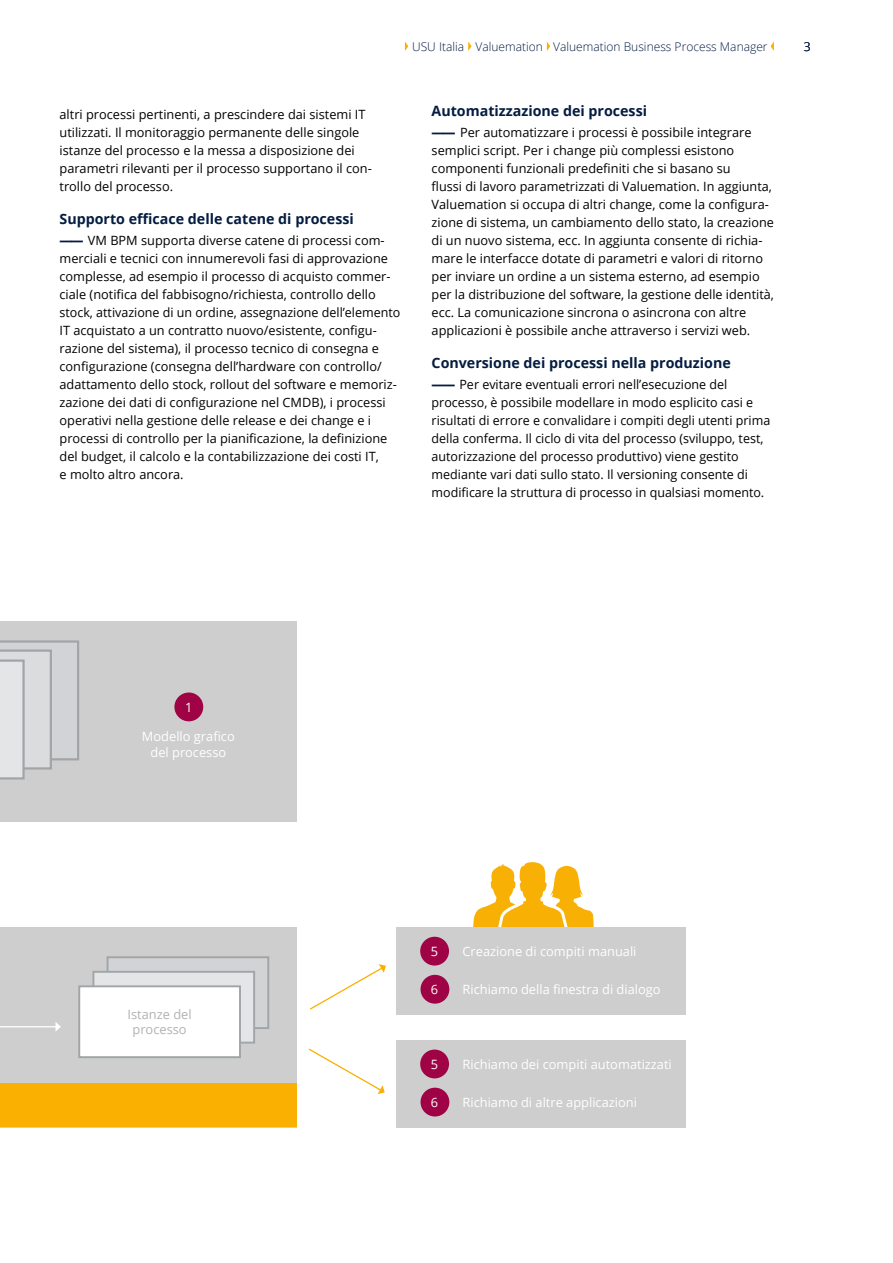
<style>
.page{position:relative;width:893px;height:1263px;background:#fff}
.page>*{position:absolute;margin:0;border:0;box-sizing:border-box;transform-origin:0 0}
.H3_Zwischenüberschri{font:700 14.25px "Open Sans";color:#041c40}
.t1{font:12.9px/15.5px "Open Sans";color:#fff;text-align:center}
.t2{font:12.9px/15.5px "Open Sans";color:#b3b2b2;text-align:center}
.t3{font:12.75px/18px "Open Sans";color:#000}
.t4{font:300 12px "Open Sans";color:#041c40}
.s1{font-weight:800;color:#041c40}
</style>
<div class="page">
<svg style="left:405px;top:42px;width:3px;height:9px"></svg>
<svg style="left:468px;top:42px;width:4px;height:9px"></svg>
<svg style="left:547px;top:42px;width:3px;height:9px"></svg>
<svg style="left:771px;top:42px;width:3px;height:9px"></svg>
<svg style="left:473px;top:862px;width:121px;height:65px"></svg>
<div style="left:0;top:927px;width:297px;height:200px;background:#cecece"></div>
<div style="left:0;top:622px;width:297px;height:200px;background:#cecece"></div>
<div style="left:397px;top:927px;width:289px;height:87px;background:#cecece"></div>
<div style="left:397px;top:1040px;width:289px;height:87px;background:#cecece"></div>
<svg style="left:78px;top:956px;width:192px;height:102px"></svg>
<svg style="left:0;top:640px;width:79px;height:140px"></svg>
<div style="left:0;top:1083px;width:297px;height:44px;background:#f9b000"></div>
<div style="left:174px;top:692px;width:29px;height:29px;background:#9f0245;border-radius:50%"></div>
<div style="left:420px;top:937px;width:29px;height:28px;background:#9f0245;border-radius:50%"></div>
<div style="left:420px;top:1049px;width:29px;height:29px;background:#9f0245;border-radius:50%"></div>
<div style="left:420px;top:975px;width:29px;height:29px;background:#9f0245;border-radius:50%"></div>
<div style="left:420px;top:1088px;width:29px;height:28px;background:#9f0245;border-radius:50%"></div>
<hr style="left:0;top:1026px;width:56px;height:1px;background:#fff">
<svg style="left:56px;top:1022px;width:5px;height:9px"></svg>
<svg style="left:310px;top:964px;width:76px;height:46px"></svg>
<svg style="left:308px;top:1048px;width:77px;height:46px"></svg>
<p class="t4" style="left:412px;top:38px;width:357px">USU Italia Valuemation Valuemation Business Process Manager</p>
<p class="t4" style="left:804px;top:38px;width:8px">3</p>
<p class="t3" style="left:60px;top:105px;width:314px">altri processi pertinenti, a prescindere dai sistemi IT utilizzati. Il monitoraggio permanente delle singole istanze del processo e la messa a disposizione dei parametri rilevanti per il processo supportano il con&shy;trollo del processo.</p>
<p class="H3_Zwischenüberschri" style="left:60px;top:209px;width:296px">Supporto efficace delle catene di processi</p>
<p class="t3" style="left:60px;top:231px;width:342px"><span class="s1">――—</span>VM BPM supporta diverse catene di processi com&shy;merciali e tecnici con innumerevoli fasi di approvazione complesse, ad esempio il processo di acquisto commer&shy;ciale (notifica del fabbisogno/richiesta, controllo dello stock, attivazione di un ordine, assegnazione dell’elemento IT acquistato a un contratto nuovo/esistente, configu&shy;razione del sistema), il processo tecnico di consegna e configurazione (consegna dell’hardware con controllo/ adattamento dello stock, rollout del software e memoriz&shy;zazione dei dati di configurazione nel CMDB), i processi operativi nella gestione delle release e dei change e i processi di controllo per la pianificazione, la definizione del budget, il calcolo e la contabilizzazione dei costi IT,<br>e molto altro ancora.</p>
<p class="H3_Zwischenüberschri" style="left:432px;top:101px;width:217px">Automatizzazione dei processi</p>
<p class="t3" style="left:432px;top:123px;width:344px"><span class="s1">――—</span>Per automatizzare i processi è possibile integrare semplici script. Per i change più complessi esistono componenti funzionali predefiniti che si basano su<br>flussi di lavoro parametrizzati di Valuemation. In aggiunta, Valuemation si occupa di altri change, come la configura&shy;zione di sistema, un cambiamento dello stato, la creazione di un nuovo sistema, ecc. In aggiunta consente di richia&shy;mare le interfacce dotate di parametri e valori di ritorno per inviare un ordine a un sistema esterno, ad esempio per la distribuzione del software, la gestione delle identità, ecc. La comunicazione sincrona o asincrona con altre applicazioni è possibile anche attraverso i servizi web.</p>
<p class="H3_Zwischenüberschri" style="left:432px;top:353px;width:301px">Conversione dei processi nella produzione</p>
<p class="t3" style="left:432px;top:375px;width:340px"><span class="s1">――—</span>Per evitare eventuali errori nell’esecuzione del processo, è possibile modellare in modo esplicito casi e risultati di errore e convalidare i compiti degli utenti prima della conferma. Il ciclo di vita del processo (sviluppo, test, autorizzazione del processo produttivo) viene gestito mediante vari dati sullo stato. Il versioning consente di modificare la struttura di processo in qualsiasi momento.</p>
<p class="t1" style="left:185px;top:699px;width:9px">1</p>
<p class="t1" style="left:142px;top:728px;width:94px">Modello grafico del processo</p>
<p class="t2" style="left:128px;top:1006px;width:66px">Istanze del processo</p>
<p class="t1" style="left:431px;top:943px;width:9px">5</p>
<p class="t1" style="left:431px;top:981px;width:9px">6</p>
<p class="t1" style="left:431px;top:1056px;width:9px">5</p>
<p class="t1" style="left:431px;top:1094px;width:9px">6</p>
<p class="t1" style="left:463px;top:943px;width:175px">Creazione di compiti manuali</p>
<p class="t1" style="left:463px;top:981px;width:200px">Richiamo della finestra di dialogo</p>
<p class="t1" style="left:463px;top:1056px;width:211px">Richiamo dei compiti automatizzati</p>
<p class="t1" style="left:463px;top:1094px;width:176px">Richiamo di altre applicazioni</p>
</div>
